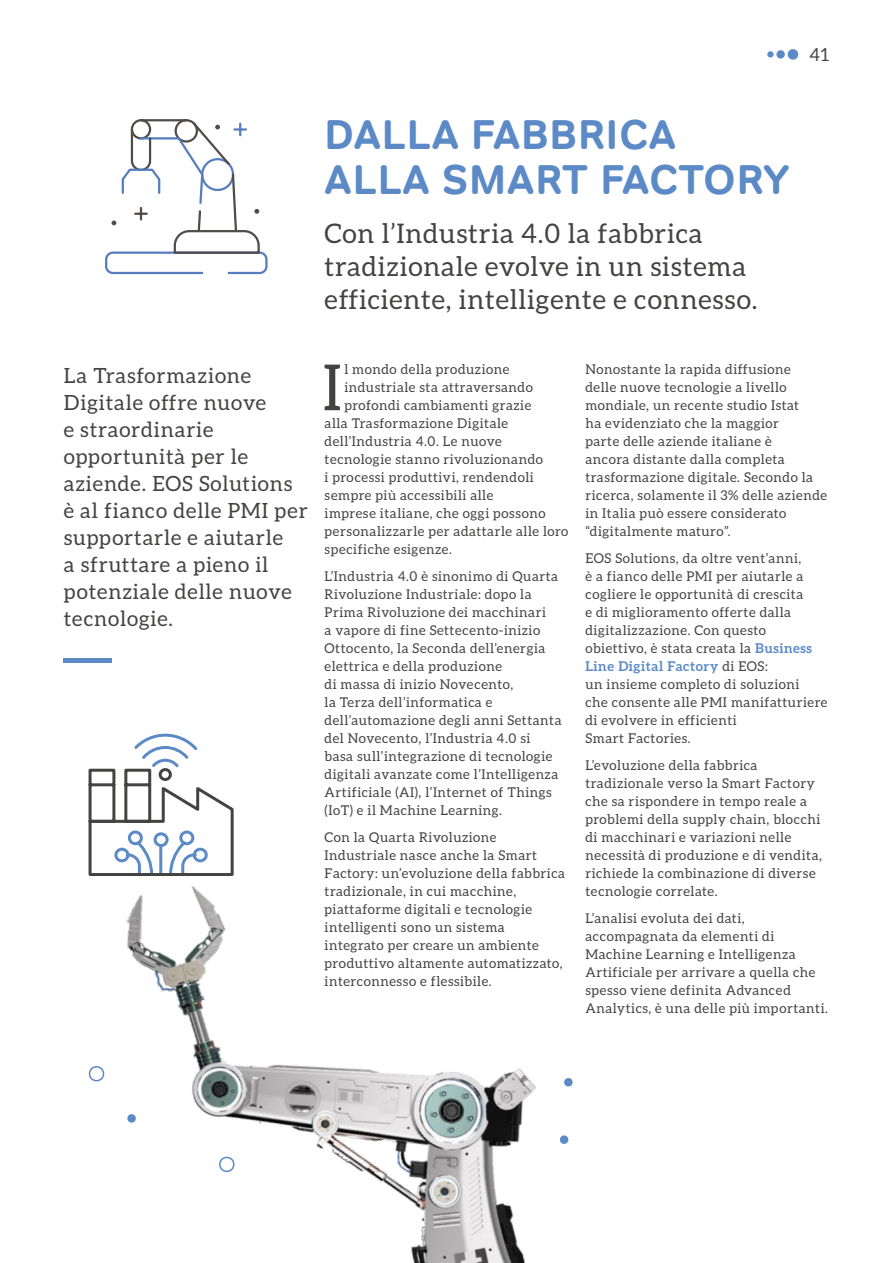
<style>
.page{position:relative;width:893px;height:1263px;background:#fff}
.page>*{position:absolute;margin:0;border:0;box-sizing:border-box;transform-origin:0 0}
.t1{font:63.75px "Aleo";color:#434342}
.t2{font:700 42px/45px "Tondo";letter-spacing:.025em;color:#5b8ac7}
.t3{font:27px/33px "Aleo";letter-spacing:.03em;color:#434342}
.t4{font:21px/27px "Aleo";letter-spacing:.04em;color:#434342}
.t5{font:18px "Aleo";color:#434342}
.t6{font:13.5px/18px "Aleo";letter-spacing:.04em;color:#434342}
.s1{font-weight:700;color:#5b8ac7}
</style>
<div class="page">
<div style="left:788px;top:49px;width:10px;height:11px;background:#5b8ac7;border-radius:50%"></div>
<div style="left:776px;top:50px;width:9px;height:9px;background:#5b8ac7;border-radius:50%"></div>
<svg style="left:767px;top:51px;width:7px;height:7px"></svg>
<hr style="left:64px;top:658px;width:48px;height:4px;background:#5b8ac7">
<div style="left:105px;top:252px;width:163px;height:22px;border:2px solid #567dbe;border-radius:7px"></div>
<svg style="left:112px;top:119px;width:149px;height:136px"></svg>
<img style="left:94px;top:885px;width:442px;height:378px">
<svg style="left:217px;top:1154px;width:20px;height:18px"></svg>
<svg style="left:88px;top:1064px;width:18px;height:17px"></svg>
<svg style="left:127px;top:1114px;width:9px;height:9px"></svg>
<svg style="left:564px;top:1078px;width:9px;height:9px"></svg>
<svg style="left:559px;top:1135px;width:10px;height:9px"></svg>
<svg style="left:88px;top:733px;width:146px;height:143px"></svg>
<h3 class="t5" style="left:810px;top:44px;width:21px">41</h3>
<h2 class="t2" style="left:325px;top:112px;width:466px">DALLA FABBRICA<br>ALLA SMART FACTORY</h2>
<h3 class="t3" style="left:325px;top:216px;width:435px">Con l’Industria 4.0 la fabbrica tradizionale evolve in un sistema efficiente, intelligente e connesso.</h3>
<h3 class="t4" style="left:64px;top:362px;width:245px">La Trasformazione<br>Digitale offre nuove<br>e straordinarie opportunità per le aziende. EOS Solutions è al fianco delle PMI per supportarle e aiutarle<br>a sfruttare a pieno il potenziale delle nuove tecnologie.</h3>
<h1 class="t1" style="left:322px;top:352px;width:21px">I</h1>
<p class="t6" style="left:344px;top:360px;width:167px">l mondo della produzione</p>
<p class="t6" style="left:344px;top:378px;width:190px">industriale sta attraversando</p>
<p class="t6" style="left:344px;top:396px;width:188px">profondi cambiamenti grazie</p>
<p class="t6" style="left:325px;top:414px;width:185px">alla Trasformazione Digitale</p>
<p class="t6" style="left:325px;top:432px;width:179px">dell’Industria 4.0. Le nuove</p>
<p class="t6" style="left:325px;top:450px;width:220px">tecnologie stanno rivoluzionando</p>
<p class="t6" style="left:325px;top:468px;width:211px">i processi produttivi, rendendoli</p>
<p class="t6" style="left:325px;top:486px;width:170px">sempre più accessibili alle</p>
<p class="t6" style="left:325px;top:504px;width:222px">imprese italiane, che oggi possono</p>
<p class="t6" style="left:325px;top:522px;width:245px">personalizzarle per adattarle alle loro</p>
<p class="t6" style="left:325px;top:540px;width:129px">specifiche esigenze.</p>
<p class="t6" style="left:325px;top:567px;width:239px">L’Industria 4.0 è sinonimo di Quarta Rivoluzione Industriale: dopo la Prima Rivoluzione dei macchinari<br>a vapore di fine Settecento-inizio Ottocento, la Seconda dell’energia elettrica e della produzione<br>di massa di inizio Novecento,<br>la Terza dell’informatica e dell’automazione degli anni Settanta del Novecento, l’Industria 4.0 si basa sull’integrazione di tecnologie digitali avanzate come l’Intelligenza Artificiale (AI), l’Internet of Things (IoT) e il Machine Learning.</p>
<p class="t6" style="left:325px;top:828px;width:242px">Con la Quarta Rivoluzione Industriale nasce anche la Smart Factory: un’evoluzione della fabbrica tradizionale, in cui macchine, piattaforme digitali e tecnologie intelligenti sono un sistema integrato per creare un ambiente produttivo altamente automatizzato, interconnesso e flessibile.</p>
<p class="t6" style="left:585px;top:360px;width:243px">Nonostante la rapida diffusione<br>delle nuove tecnologie a livello mondiale, un recente studio Istat<br>ha evidenziato che la maggior<br>parte delle aziende italiane è<br>ancora distante dalla completa trasformazione digitale. Secondo la ricerca, solamente il 3% delle aziende in Italia può essere considerato “digitalmente maturo”.</p>
<p class="t6" style="left:585px;top:549px;width:244px">EOS Solutions, da oltre vent’anni,<br>è a fianco delle PMI per aiutarle a cogliere le opportunità di crescita<br>e di miglioramento offerte dalla digitalizzazione. Con questo obiettivo, è stata creata la <span class="s1">Business<br>Line Digital Factory</span> di EOS:<br>un insieme completo di soluzioni<br>che consente alle PMI manifatturiere di evolvere in efficienti<br>Smart Factories.</p>
<p class="t6" style="left:585px;top:756px;width:238px">L’evoluzione della fabbrica tradizionale verso la Smart Factory che sa rispondere in tempo reale a problemi della supply chain, blocchi di macchinari e variazioni nelle necessità di produzione e di vendita, richiede la combinazione di diverse tecnologie correlate.</p>
<p class="t6" style="left:585px;top:909px;width:244px">L’analisi evoluta dei dati, accompagnata da elementi di Machine Learning e Intelligenza Artificiale per arrivare a quella che spesso viene definita Advanced Analytics, è una delle più importanti.</p>
</div>
